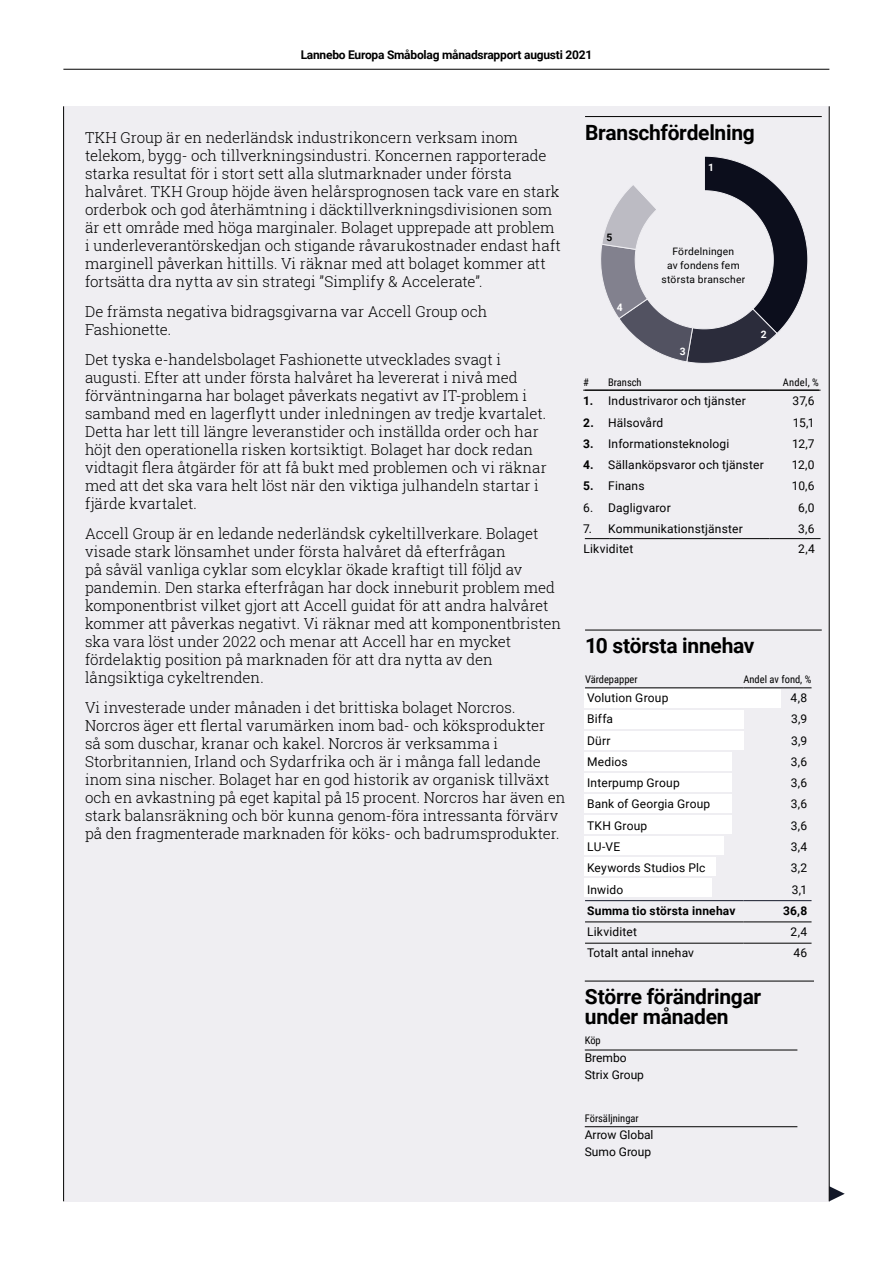
<style>
.page{position:relative;width:893px;height:1263px;background:#fff}
.page>*{position:absolute;margin:0;border:0;box-sizing:border-box;transform-origin:0 0}
.t1{font:700 21px/19.5px "Roboto";letter-spacing:-.015em;color:#000}
.t2{font:300 15px/18px "Roboto Slab";color:#000}
.t3{font:12px/17px "Roboto";letter-spacing:.015em;color:#000}
.t4{font:700 12px/21.3px "Roboto";letter-spacing:-.02em;color:#000;text-align:justify}
.t5{font:700 12px "Roboto";letter-spacing:.02em;color:#000}
.t6{font:10.5px "Roboto Condensed";color:#000}
.t7{font:10.2px/14.1px "Roboto";letter-spacing:.025em;color:#000;text-align:center}
.t8{font:700 10.2px "Roboto";color:#fff}
.t9{font:700 10.2px "Roboto";color:#000}
</style>
<div class="page">
<div style="left:64px;top:106px;width:765px;height:1095px;background:#efeef2"></div>
<svg style="left:830px;top:1186px;width:15px;height:15px"></svg>
<div style="left:584px;top:689px;width:197px;height:19px;background:#fff"></div>
<div style="left:584px;top:710px;width:160px;height:19px;background:#fff"></div>
<div style="left:584px;top:731px;width:160px;height:19px;background:#fff"></div>
<div style="left:584px;top:752px;width:148px;height:19px;background:#fff"></div>
<div style="left:584px;top:773px;width:148px;height:19px;background:#fff"></div>
<div style="left:584px;top:794px;width:148px;height:19px;background:#fff"></div>
<div style="left:584px;top:815px;width:148px;height:19px;background:#fff"></div>
<div style="left:584px;top:836px;width:139px;height:19px;background:#fff"></div>
<div style="left:584px;top:857px;width:131px;height:19px;background:#fff"></div>
<div style="left:584px;top:878px;width:127px;height:19px;background:#fff"></div>
<hr style="left:63px;top:106px;width:1px;height:1095px;background:#000">
<hr style="left:829px;top:106px;width:1px;height:1095px;background:#000">
<hr style="left:585px;top:116px;width:237px;height:1px;background:#000">
<hr style="left:585px;top:630px;width:237px;height:1px;background:#000">
<hr style="left:585px;top:900px;width:158px;height:1px;background:#131829">
<hr style="left:743px;top:900px;width:68px;height:1px;background:#131829">
<hr style="left:585px;top:688px;width:158px;height:1px;background:#000">
<hr style="left:743px;top:688px;width:68px;height:1px;background:#000">
<hr style="left:585px;top:922px;width:158px;height:1px;background:#000">
<hr style="left:743px;top:922px;width:68px;height:1px;background:#000">
<hr style="left:585px;top:943px;width:158px;height:1px;background:#000">
<hr style="left:743px;top:943px;width:68px;height:1px;background:#000">
<svg style="left:601px;top:156px;width:207px;height:208px"></svg>
<hr style="left:585px;top:981px;width:229px;height:1px;background:#000">
<hr style="left:585px;top:1050px;width:212px;height:1px;background:#000">
<hr style="left:585px;top:1126px;width:212px;height:1px;background:#000">
<hr style="left:610px;top:390px;width:159px;height:1px;background:#000">
<hr style="left:769px;top:390px;width:51px;height:1px;background:#000">
<svg style="left:585px;top:538px;width:25px;height:1px"></svg>
<hr style="left:610px;top:538px;width:159px;height:1px;background:#000">
<hr style="left:769px;top:538px;width:51px;height:1px;background:#000">
<svg style="left:583px;top:390px;width:27px;height:1px"></svg>
<hr style="left:63px;top:69px;width:766px;height:1px;background:#000">
<p class="t4" style="left:301px;top:43px;width:293px">Lannebo Europa Småbolag månadsrapport augusti 2021</p>
<p class="t2" style="left:85px;top:128px;width:477px">TKH Group är en nederländsk industrikoncern verksam inom telekom, bygg- och tillverkningsindustri. Koncernen rapporterade starka resultat för i stort sett alla slutmarknader under första halvåret. TKH Group höjde även helårsprognosen tack vare en stark orderbok och god återhämtning i däcktillverkningsdivisionen som är ett område med höga marginaler. Bolaget upprepade att problem i underleverantörskedjan och stigande råvarukostnader endast haft marginell påverkan hittills. Vi räknar med att bolaget kommer att fortsätta dra nytta av sin strategi ”Simplify &amp; Accelerate”.</p>
<p class="t2" style="left:85px;top:302px;width:404px">De främsta negativa bidragsgivarna var Accell Group och<br>Fashionette.</p>
<p class="t2" style="left:85px;top:350px;width:463px">Det tyska e-handelsbolaget Fashionette utvecklades svagt i augusti. Efter att under första halvåret ha levererat i nivå med förväntningarna har bolaget påverkats negativt av IT-problem i samband med en lagerflytt under inledningen av tredje kvartalet.<br>Detta har lett till längre leveranstider och inställda order och har höjt den operationella risken kortsiktigt. Bolaget har dock redan vidtagit flera åtgärder för att få bukt med problemen och vi räknar med att det ska vara helt löst när den viktiga julhandeln startar i fjärde kvartalet.</p>
<p class="t2" style="left:85px;top:524px;width:478px">Accell Group är en ledande nederländsk cykeltillverkare. Bolaget visade stark lönsamhet under första halvåret då efterfrågan<br>på såväl vanliga cyklar som elcyklar ökade kraftigt till följd av pandemin. Den starka efterfrågan har dock inneburit problem med komponentbrist vilket gjort att Accell guidat för att andra halvåret kommer att påverkas negativt. Vi räknar med att komponentbristen ska vara löst under 2022 och menar att Accell har en mycket fördelaktig position på marknaden för att dra nytta av den långsiktiga cykeltrenden.</p>
<p class="t2" style="left:85px;top:698px;width:482px">Vi investerade under månaden i det brittiska bolaget Norcros.<br>Norcros äger ett flertal varumärken inom bad- och köksprodukter<br>så som duschar, kranar och kakel. Norcros är verksamma i Storbritannien, Irland och Sydarfrika och är i många fall ledande inom sina nischer. Bolaget har en god historik av organisk tillväxt och en avkastning på eget kapital på 15 procent. Norcros har även en stark balansräkning och bör kunna genom-föra intressanta förvärv på den fragmenterade marknaden för köks- och badrumsprodukter.</p>
<h1 class="t1" style="left:585px;top:122px;width:171px">Branschfördelning</h1>
<p class="t9" style="left:606px;top:230px;width:7px">5</p>
<p class="t8" style="left:617px;top:301px;width:7px">4</p>
<p class="t8" style="left:708px;top:160px;width:7px">1</p>
<p class="t7" style="left:662px;top:244px;width:85px">Fördelningen<br>av fondens fem största branscher</p>
<p class="t8" style="left:680px;top:344px;width:7px">3</p>
<p class="t8" style="left:761px;top:327px;width:7px">2</p>
<p class="t6" style="left:583px;top:374px;width:7px">#</p>
<p class="t6" style="left:608px;top:374px;width:35px">Bransch</p>
<p class="t6" style="left:783px;top:374px;width:38px">Andel, %</p>
<p class="t4" style="left:583px;top:390px;width:12px">1.<br>2.<br>3.<br>4.<br>5.</p>
<p class="t3" style="left:583px;top:496px;width:12px;line-height:21.8px">6.<br>7.</p>
<p class="t3" style="left:608px;top:392px;width:139px">Industrivaror och tjänster</p>
<p class="t3" style="left:792px;top:392px;width:24px">37,6</p>
<p class="t3" style="left:608px;top:413px;width:57px">Hälsovård</p>
<p class="t3" style="left:793px;top:413px;width:23px">15,1</p>
<p class="t3" style="left:608px;top:435px;width:123px">Informationsteknologi</p>
<p class="t3" style="left:792px;top:435px;width:24px">12,7</p>
<p class="t3" style="left:608px;top:456px;width:157px">Sällanköpsvaror och tjänster</p>
<p class="t3" style="left:792px;top:456px;width:24px">12,0</p>
<p class="t3" style="left:608px;top:477px;width:38px">Finans</p>
<p class="t3" style="left:792px;top:477px;width:24px">10,6</p>
<p class="t3" style="left:608px;top:498px;width:64px">Dagligvaror</p>
<p class="t3" style="left:798px;top:498px;width:18px">6,0</p>
<p class="t3" style="left:608px;top:520px;width:136px">Kommunikationstjänster</p>
<p class="t3" style="left:798px;top:520px;width:18px">3,6</p>
<p class="t3" style="left:583px;top:540px;width:52px">Likviditet</p>
<p class="t3" style="left:798px;top:540px;width:18px">2,4</p>
<h1 class="t1" style="left:585px;top:635px;width:171px">10 största innehav</h1>
<p class="t6" style="left:585px;top:672px;width:54px">Värdepapper</p>
<p class="t6" style="left:743px;top:672px;width:69px">Andel av fond, %</p>
<p class="t3" style="left:587px;top:689px;width:83px">Volution Group</p>
<p class="t3" style="left:791px;top:689px;width:18px">4,8</p>
<p class="t3" style="left:587px;top:710px;width:28px">Biffa</p>
<p class="t3" style="left:791px;top:710px;width:17px">3,9</p>
<p class="t3" style="left:587px;top:731px;width:25px">Dürr</p>
<p class="t3" style="left:791px;top:731px;width:17px">3,9</p>
<p class="t3" style="left:587px;top:753px;width:42px">Medios</p>
<p class="t3" style="left:791px;top:753px;width:18px">3,6</p>
<p class="t3" style="left:587px;top:774px;width:94px">Interpump Group</p>
<p class="t3" style="left:791px;top:774px;width:18px">3,6</p>
<p class="t3" style="left:587px;top:795px;width:125px">Bank of Georgia Group</p>
<p class="t3" style="left:791px;top:795px;width:18px">3,6</p>
<p class="t3" style="left:587px;top:816px;width:62px">TKH Group</p>
<p class="t3" style="left:791px;top:816px;width:18px">3,6</p>
<p class="t3" style="left:587px;top:838px;width:35px">LU-VE</p>
<p class="t3" style="left:791px;top:838px;width:18px">3,4</p>
<p class="t3" style="left:587px;top:859px;width:120px">Keywords Studios Plc</p>
<p class="t3" style="left:791px;top:859px;width:18px">3,2</p>
<p class="t3" style="left:587px;top:880px;width:38px">Inwido</p>
<p class="t3" style="left:792px;top:880px;width:17px">3,1</p>
<p class="t5" style="left:587px;top:902px;width:150px">Summa tio största innehav</p>
<p class="t4" style="left:783px;top:899px;width:26px">36,8</p>
<p class="t3" style="left:587px;top:923px;width:52px">Likviditet</p>
<p class="t3" style="left:791px;top:923px;width:18px">2,4</p>
<p class="t3" style="left:587px;top:944px;width:108px">Totalt antal innehav</p>
<p class="t3" style="left:793px;top:944px;width:15px">46</p>
<h1 class="t1" style="left:585px;top:986px;width:178px">Större förändringar under månaden</h1>
<p class="t6" style="left:585px;top:1032px;width:18px">Köp</p>
<p class="t3" style="left:585px;top:1049px;width:61px">Brembo<br>Strix Group</p>
<p class="t6" style="left:585px;top:1111px;width:55px">Försäljningar</p>
<p class="t3" style="left:585px;top:1125px;width:70px">Arrow Global<br>Sumo Group</p>
</div>
